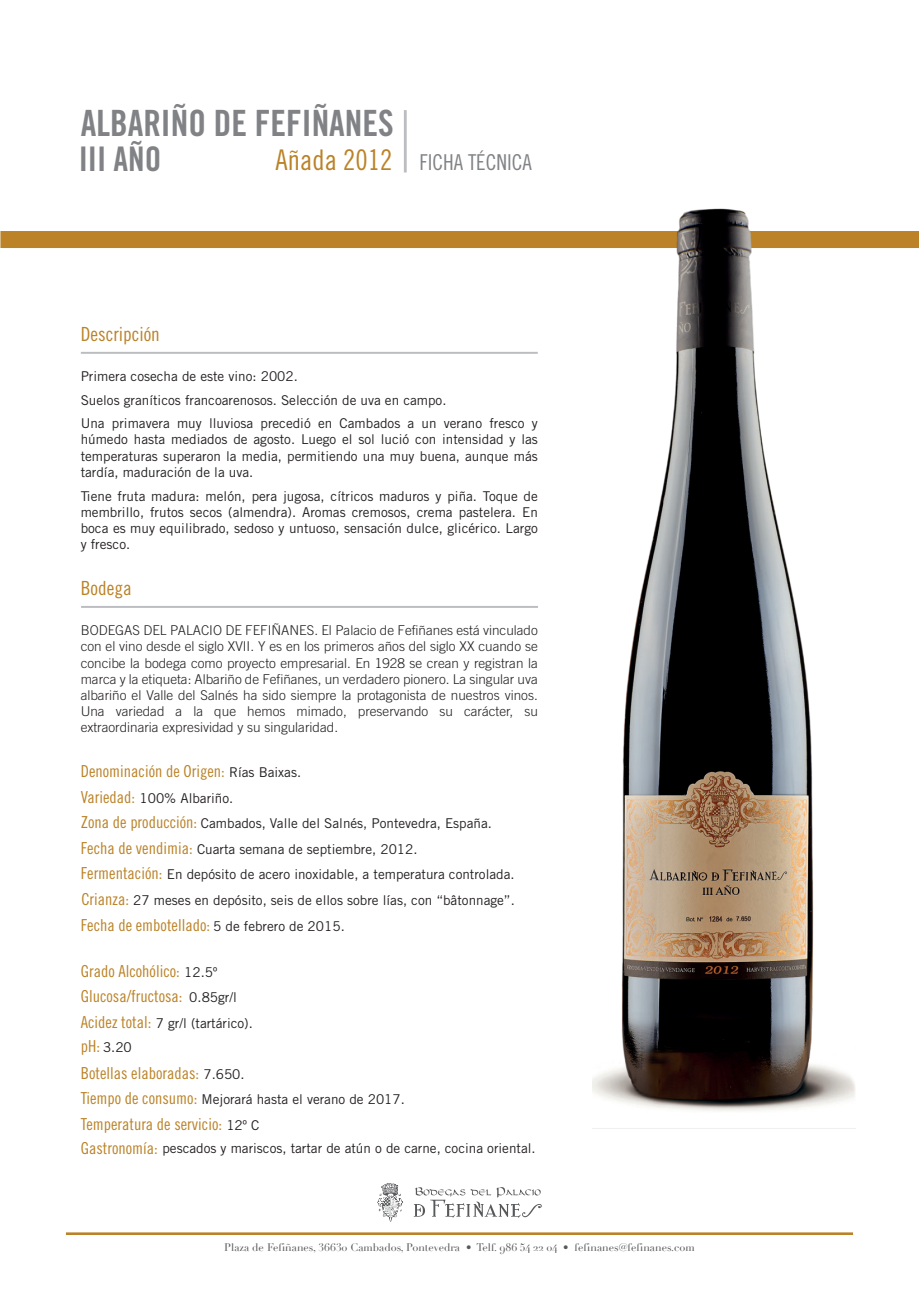
<style>
.page{position:relative;width:919px;height:1289px;background:#fff}
.page>*{position:absolute;margin:0;border:0;box-sizing:border-box;transform-origin:0 0}
.t1{font:36.15px "Trade Gothic Bold Cond Twenty";color:#808285}
.t2{font:33.9px "Trade Gothic Bold Cond Twenty";color:#808285}
.t3{font:21.9px "Trade Gothic Cond Eighteen";color:#808285}
.t4{font:19.5px "Trade Gothic Cond Eighteen";color:#bb8227}
.t5{font:16.5px/25.5px "Trade Gothic Cond Eighteen";color:#bb8227}
.t6{font:13.5px/16.2px "Trade Gothic";color:#231f20}
.t7{font:300 13.5px/16.2px "Trade Gothic";color:#231f20;text-align:justify}
.t8{font:10.8px "Didot";color:#57585a}
.s1{font-size:28.5px;color:#bb8227}
.s2{font-family:"Trade Gothic";font-size:13.5px;color:#231f20}
.s3{font-family:"Trade Gothic Cond Eighteen";font-size:16.5px;color:#bb8227}
</style>
<div class="page">
<div style="left:0;top:231px;width:918px;height:17px;background:#bb8227"></div>
<hr style="left:404px;top:110px;width:2px;height:62px;background:#bcbdc0">
<hr style="left:81px;top:352px;width:456px;height:2px;background:#bcbdc0">
<hr style="left:66px;top:1232px;width:787px;height:2px;background:#bb8227">
<svg style="left:377px;top:1183px;width:26px;height:38px"></svg>
<svg style="left:414px;top:1187px;width:128px;height:30px"></svg>
<hr style="left:81px;top:606px;width:457px;height:2px;background:#bcbdc0">
<img style="left:592px;top:208px;width:263px;height:921px">
<h1 class="t1" style="left:81px;top:101px;width:314px">ALBARIÑO DE FEFIÑANES</h1>
<h3 class="t3" style="left:275px;top:149px;width:258px"><span class="s1">Añada 2012</span> FICHA TÉCNICA</h3>
<h2 class="t2" style="left:79px;top:138px;width:84px">III AÑO</h2>
<h3 class="t4" style="left:81px;top:322px;width:81px">Descripción</h3>
<p class="t6" style="left:81px;top:364px;width:458px;line-height:23.7px">Primera cosecha de este vino: 2002.<br>Suelos graníticos francoarenosos. Selección de uva en campo.<br>Una primavera muy lluviosa precedió en Cambados a un verano fresco y</p>
<p class="t6" style="left:81px;top:431px;width:458px;text-align:justify">húmedo hasta mediados de agosto. Luego el sol lució con intensidad y las temperaturas superaron la media, permitiendo una muy buena, aunque más tardía, maduración de la uva.</p>
<p class="t6" style="left:81px;top:487px;width:458px;text-align:justify">Tiene fruta madura: melón, pera jugosa, cítricos maduros y piña. Toque de membrillo, frutos secos (almendra). Aromas cremosos, crema pastelera. En boca es muy equilibrado, sedoso y untuoso, sensación dulce, glicérico. Largo y fresco.</p>
<h3 class="t4" style="left:81px;top:576px;width:52px">Bodega</h3>
<p class="t7" style="left:81px;top:622px;width:458px">BODEGAS DEL PALACIO DE FEFIÑANES. El Palacio de Fefiñanes está vinculado con el vino desde el siglo XVII. Y es en los primeros años del siglo XX cuando se concibe la bodega como proyecto empresarial. En 1928 se crean y registran la marca y la etiqueta: Albariño de Fefiñanes, un verdadero pionero. La singular uva albariño el Valle del Salnés ha sido siempre la protagonista de nuestros vinos.<br>Una variedad a la que hemos mimado, preservando su carácter, su extraordinaria expresividad y su singularidad.</p>
<p class="t5" style="left:81px;top:758px;width:222px">Denominación de Origen: <span class="s2">Rías Baixas.</span></p>
<p class="t6" style="left:81px;top:785px;width:435px;line-height:25.5px"><span class="s3">Variedad:</span> 100% Albariño.<br><span class="s3">Zona de producción:</span> Cambados, Valle del Salnés, Pontevedra, España.<br><span class="s3">Fecha de vendimia:</span> Cuarta semana de septiembre, 2012.<br><span class="s3">Fermentación:</span> En depósito de acero inoxidable, a temperatura controlada.</p>
<p class="t5" style="left:81px;top:912px;width:265px">Fecha de embotellado: <span class="s2">5 de febrero de 2015.</span></p>
<p class="t6" style="left:81px;top:892px;width:435px"><span class="s3">Crianza:</span> 27 meses en depósito, seis de ellos sobre lías, con “bâtonnage”.</p>
<p class="t5" style="left:81px;top:957px;width:158px">Grado Alcohólico: <span class="s2">12.5º<br></span>Glucosa/fructosa: <span class="s2">0.85gr/l</span></p>
<p class="t6" style="left:81px;top:1014px;width:173px"><span class="s3">Acidez total:</span> 7 gr/l (tartárico).</p>
<p class="t5" style="left:81px;top:1060px;width:165px">Botellas elaboradas: <span class="s2">7.650.</span></p>
<p class="t6" style="left:81px;top:1091px;width:325px"><span class="s3">Tiempo de consumo:</span> Mejorará hasta el verano de 2017.</p>
<p class="t5" style="left:81px;top:1111px;width:180px">Temperatura de servicio: <span class="s2">12º C</span></p>
<p class="t6" style="left:81px;top:1039px;width:53px"><span class="s3">pH:</span> 3.20</p>
<p class="t6" style="left:81px;top:1139px;width:456px"><span class="s3">Gastronomía:</span> pescados y mariscos, tartar de atún o de carne, cocina oriental.</p>
<p class="t8" style="left:224px;top:1240px;width:472px">Plaza de Fefiñanes, 36630 Cambados, Pontevedra • Telf. 986 54 22 04 • fefinanes@fefinanes.com</p>
</div>
